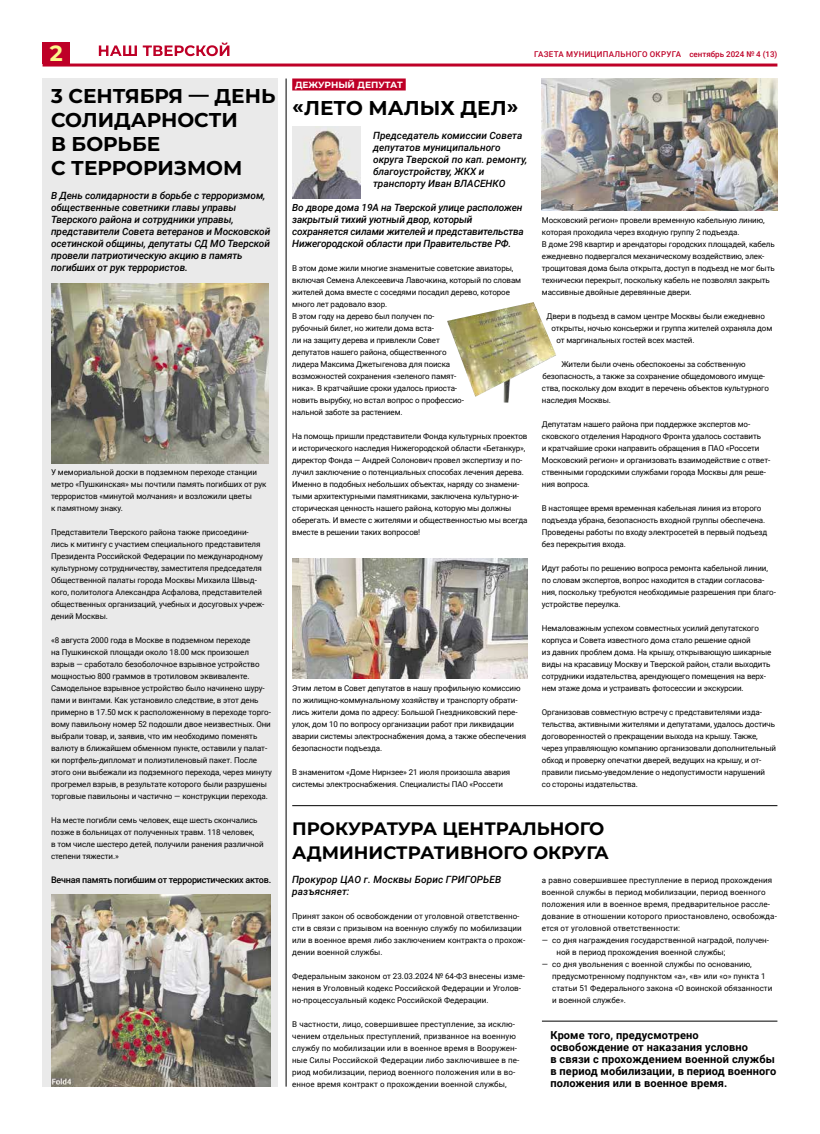
<style>
.page{position:relative;width:820px;height:1134px;background:#fff}
.page>*{position:absolute;margin:0;border:0;box-sizing:border-box;transform-origin:0 0}
.t1{font:700 22px "Montserrat";color:#fcf88c}
.t2{font:700 20px/24px "Montserrat";color:#000}
.t3{font:700 18px/24px "Montserrat";color:#000}
.t4{font:700 11px/12px "Roboto";letter-spacing:.01em;color:#000}
.t5{font:italic 500 10px/12px "Roboto";letter-spacing:-.01em;color:#000}
.t6{font:italic 500 10px/12px "Roboto";letter-spacing:.01em;color:#000}
.t7{font:500 9px "Roboto";letter-spacing:-.025em;color:#000}
.t8{font:700 9px "Montserrat";letter-spacing:-.005em;color:#fff}
.t9{font:8px/12px "Roboto";letter-spacing:-.015em;color:#000}
.t10{font:8px/12px "Roboto";letter-spacing:.01em;color:#000}
.t11{font:500 8px "Roboto";letter-spacing:.035em;color:#be0027}
</style>
<div class="page">
<div style="left:43px;top:43px;width:27px;height:21px;background:#be0027"></div>
<hr style="left:43px;top:64px;width:734px;height:3px;background:#be0027">
<svg style="left:99px;top:43px;width:130px;height:13px"></svg>
<div style="left:43px;top:79px;width:235px;height:1008px;background:#eaeaea"></div>
<div style="left:292px;top:78px;width:113px;height:12px;background:#be0027"></div>
<hr style="left:541px;top:1021px;width:236px;height:1px;background:#000">
<img style="left:292px;top:558px;width:235px;height:121px">
<img style="left:541px;top:79px;width:236px;height:132px">
<img style="left:51px;top:895px;width:219px;height:192px">
<img style="left:51px;top:283px;width:218px;height:180px">
<img style="left:447px;top:302px;width:109px;height:101px">
<hr style="left:292px;top:805px;width:485px;height:1px;background:#000">
<hr style="left:286px;top:79px;width:1px;height:1008px;background:#000">
<img style="left:292px;top:126px;width:68px;height:73px">
<h1 class="t1" style="left:50px;top:38px;width:14px">2</h1>
<p class="t11" style="left:534px;top:48px;width:244px">ГАЗЕТА МУНИЦИПАЛЬНОГО ОКРУГА сентябрь 2024 № 4 (13)</p>
<p class="t8" style="left:295px;top:79px;width:109px">ДЕЖУРНЫЙ ДЕПУТАТ</p>
<h2 class="t2" style="left:51px;top:83px;width:226px">3 СЕНТЯБРЯ — ДЕНЬ<br>СОЛИДАРНОСТИ<br>В БОРЬБЕ<br>С ТЕРРОРИЗМОМ</h2>
<h2 class="t2" style="left:292px;top:95px;width:228px">«ЛЕТО МАЛЫХ ДЕЛ»</h2>
<p class="t5" style="left:373px;top:129px;width:156px">Председатель комиссии Совета депутатов муниципального округа Тверской по кап. ремонту, благоустройству, ЖКХ и транспорту Иван ВЛАСЕНКО</p>
<p class="t5" style="left:51px;top:189px;width:221px">В День солидарности в борьбе с терроризмом, общественные советники главы управы Тверского района и сотрудники управы, представители Совета ветеранов и Московской осетинской общины, депутаты СД МО Тверской провели патриотическую акцию в память погибших от рук террористов.</p>
<p class="t9" style="left:51px;top:465px;width:217px">У мемориальной доски в подземном переходе станции метро «Пушкинская» мы почтили память погибших от рук террористов «минутой молчания» и возложили цветы<br>к памятному знаку.</p>
<p class="t9" style="left:51px;top:525px;width:215px">Представители Тверского района также присоедини&shy;лись к митингу с участием специального представителя Президента Российской Федерации по международному культурному сотрудничеству, заместителя председателя Общественной палаты города Москвы Михаила Швыд&shy;кого, политолога Александра Асфалова, представителей общественных организаций, учебных и досуговых учреж&shy;дений Москвы.</p>
<p class="t9" style="left:51px;top:633px;width:222px">«8 августа 2000 года в Москве в подземном переходе<br>на Пушкинской площади около 18.00 мск произошел взрыв — сработало безоболочное взрывное устройство мощностью 800 граммов в тротиловом эквиваленте.<br>Самодельное взрывное устройство было начинено шуру&shy;пами и винтами. Как установило следствие, в этот день примерно в 17.50 мск к расположенному в переходе торго&shy;вому павильону номер 52 подошли двое неизвестных. Они выбрали товар, и, заявив, что им необходимо поменять валюту в ближайшем обменном пункте, оставили у палат&shy;ки портфель-дипломат и полиэтиленовый пакет. После этого они выбежали из подземного перехода, через минуту прогремел взрыв, в результате которого были разрушены торговые павильоны и частично — конструкции перехода.</p>
<p class="t9" style="left:51px;top:813px;width:214px">На месте погибли семь человек, еще шесть скончались позже в больницах от полученных травм. 118 человек,<br>в том числе шестеро детей, получили ранения различной степени тяжести.»</p>
<p class="t7" style="left:51px;top:873px;width:221px">Вечная память погибшим от террористических актов.</p>
<p class="t5" style="left:292px;top:201px;width:233px">Во дворе дома 19А на Тверской улице расположен закрытый тихий уютный двор, который сохраняется силами жителей и представительства Нижегородской области при Правительстве РФ.</p>
<p class="t9" style="left:292px;top:261px;width:230px">В этом доме жили многие знаменитые советские авиаторы, включая Семена Алексеевича Лавочкина, который по словам жителей дома вместе с соседями посадил дерево, которое много лет радовало взор.<br>В этом году на дерево был получен по-<br>рубочный билет, но жители дома вста-<br>ли на защиту дерева и привлекли Совет<br>депутатов нашего района, общественного<br>лидера Максима Джетыгенова для поиска<br>возможностей сохранения «зеленого памят-<br>ника». В кратчайшие сроки удалось приоста-<br>новить вырубку, но встал вопрос о профессио-<br>нальной заботе за растением.</p>
<p class="t9" style="left:292px;top:429px;width:236px">На помощь пришли представители Фонда культурных проектов и исторического наследия Нижегородской области «Бетанкур», директор Фонда — Андрей Солонович провел экспертизу и по&shy;лучил заключение о потенциальных способах лечения дерева.<br>Именно в подобных небольших объектах, наряду со знамени&shy;тыми архитектурными памятниками, заключена культурно-и&shy;сторическая ценность нашего района, которую мы должны оберегать. И вместе с жителями и общественностью мы всегда вместе в решении таких вопросов!</p>
<p class="t9" style="left:541px;top:213px;width:234px">Московский регион» провели временную кабельную линию, которая проходила через входную группу 2 подъезда.<br>В доме 298 квартир и арендаторы городских площадей, кабель ежедневно подвергался механическому воздействию, элек&shy;трощитовая дома была открыта, доступ в подъезд не мог быть технически перекрыт, поскольку кабель не позволял закрыть массивные двойные деревянные двери.</p>
<p class="t9" style="left:546px;top:309px;width:220px">Двери в подъезд в самом центре Москвы были ежедневно</p>
<p class="t9" style="left:551px;top:321px;width:222px">открыты, ночью консьержи и группа жителей охраняла дом</p>
<p class="t9" style="left:556px;top:333px;width:139px">от маргинальных гостей всех мастей.</p>
<p class="t9" style="left:541px;top:357px;width:228px;text-indent:20px">Жители были очень обеспокоены за собственную безопасность, а также за сохранение общедомового имуще&shy;ства, поскольку дом входит в перечень объектов культурного наследия Москвы.</p>
<p class="t9" style="left:541px;top:417px;width:230px">Депутатам нашего района при поддержке экспертов мо&shy;сковского отделения Народного Фронта удалось составить<br>и кратчайшие сроки направить обращения в ПАО «Россети Московский регион» и организовать взаимодействие с ответ&shy;ственными городскими службами города Москвы для реше&shy;ния вопроса.</p>
<p class="t9" style="left:541px;top:501px;width:227px">В настоящее время временная кабельная линия из второго подъезда убрана, безопасность входной группы обеспечена.<br>Проведены работы по входу электросетей в первый подъезд без перекрытия входа.</p>
<p class="t9" style="left:541px;top:561px;width:235px">Идут работы по решению вопроса ремонта кабельной линии, по словам экспертов, вопрос находится в стадии согласова&shy;ния, поскольку требуются необходимые разрешения при благо&shy;устройстве переулка.</p>
<p class="t9" style="left:541px;top:621px;width:231px">Немаловажным успехом совместных усилий депутатского корпуса и Совета известного дома стало решение одной<br>из давних проблем дома. На крышу, открывающую шикарные виды на красавицу Москву и Тверской район, стали выходить сотрудники издательства, арендующего помещения на верх&shy;нем этаже дома и устраивать фотосессии и экскурсии.</p>
<p class="t9" style="left:541px;top:705px;width:235px">Организовав совместную встречу с представителями изда&shy;тельства, активными жителями и депутатами, удалось достичь договоренностей о прекращении выхода на крышу. Также, через управляющую компанию организовали дополнительный обход и проверку опечатки дверей, ведущих на крышу, и от&shy;правили письмо-уведомление о недопустимости нарушений<br>со стороны издательства.</p>
<h3 class="t3" style="left:292px;top:816px;width:318px">ПРОКУРАТУРА ЦЕНТРАЛЬНОГО<br>АДМИНИСТРАТИВНОГО ОКРУГА</h3>
<p class="t9" style="left:292px;top:681px;width:235px">Этим летом в Совет депутатов в нашу профильную комиссию по жилищно-коммунальному хозяйству и транспорту обрати&shy;лись жители дома по адресу: Большой Гнездниковский пере&shy;улок, дом 10 по вопросу организации работ при ликвидации аварии системы электроснабжения дома, а также обеспечения безопасности подъезда.</p>
<p class="t9" style="left:292px;top:765px;width:219px">В знаменитом «Доме Нирнзее» 21 июля произошла авария системы электроснабжения. Специалисты ПАО «Россети</p>
<p class="t6" style="left:292px;top:873px;width:210px">Прокурор ЦАО г. Москвы Борис ГРИГОРЬЕВ разъясняет:</p>
<p class="t9" style="left:292px;top:909px;width:234px">Принят закон об освобождении от уголовной ответственно&shy;сти в связи с призывом на военную службу по мобилизации или в военное время либо заключением контракта о прохож&shy;дении военной службы.</p>
<p class="t9" style="left:292px;top:969px;width:234px">Федеральным законом от 23.03.2024 № 64‑ФЗ внесены изме&shy;нения в Уголовный кодекс Российской Федерации и Уголов&shy;но-процессуальный кодекс Российской Федерации.</p>
<p class="t10" style="left:292px;top:1017px;width:228px">В частности, лицо, совершившее преступление, за исклю&shy;чением отдельных преступлений, призванное на военную службу по мобилизации или в военное время в Вооружен&shy;ные Силы Российской Федерации либо заключившее в пе&shy;риод мобилизации, период военного положения или в во&shy;енное время контракт о прохождении военной службы,</p>
<p class="t10" style="left:541px;top:873px;width:236px">а равно совершившее преступление в период прохождения военной службы в период мобилизации, период военного положения или в военное время, предварительное рассле&shy;дование в отношении которого приостановлено, освобожда&shy;ется от уголовной ответственности:</p>
<p class="t9" style="left:556px;top:933px;width:214px;text-indent:-15px">— со дня награждения государственной наградой, получен&shy;ной в период прохождения военной службы;</p>
<p class="t9" style="left:552px;top:957px;width:221px;text-indent:-10px">— со дня увольнения с военной службы по основанию, предусмотренному подпунктом «а», «в» или «о» пункта 1 статьи 51 Федерального закона «О воинской обязанности и военной службе».</p>
<h3 class="t4" style="left:550px;top:1028px;width:227px">Кроме того, предусмотрено освобождение от наказания условно<br>в связи с прохождением военной службы в период мобилизации, в период военного положения или в военное время.</h3>
</div>
